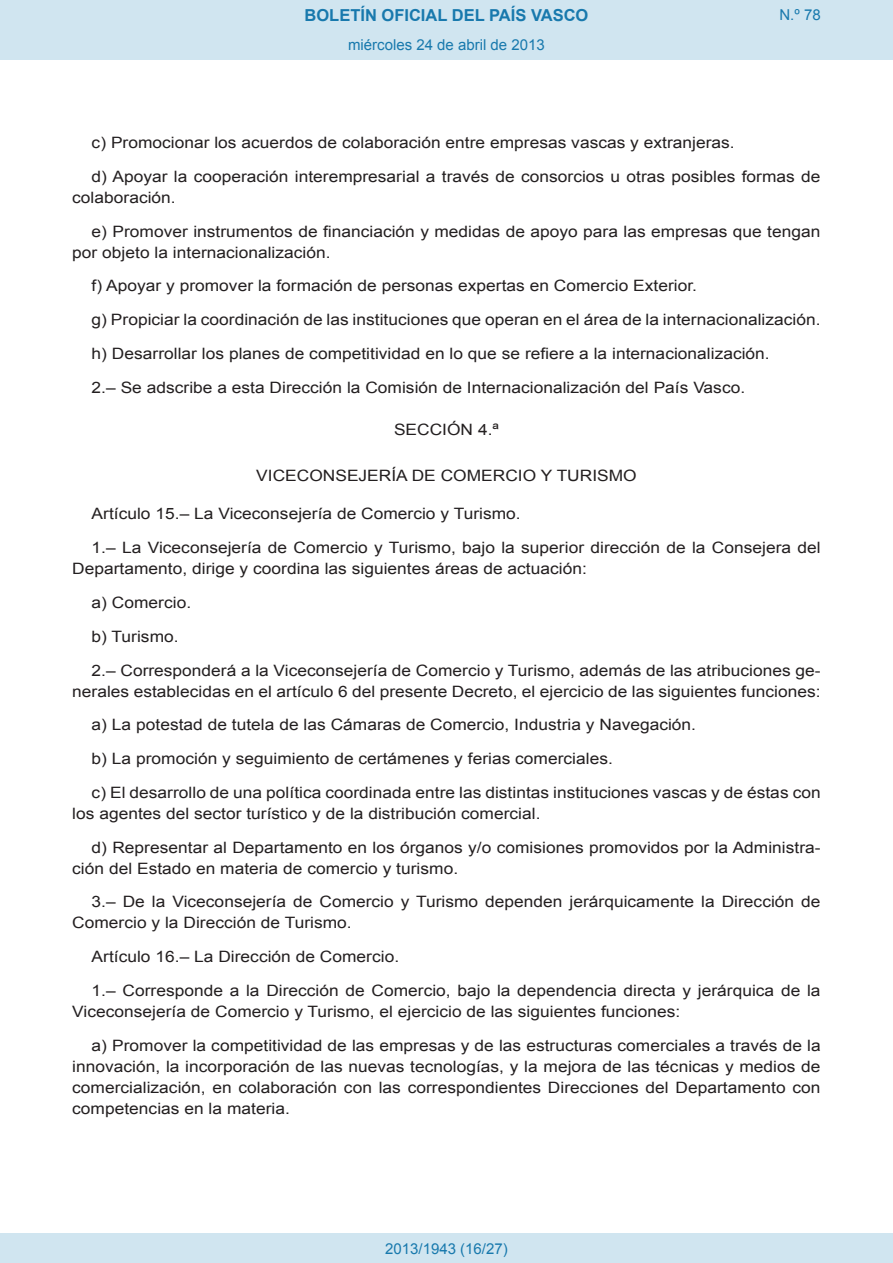
<style>
.page{position:relative;width:893px;height:1263px;background:#fff}
.page>*{position:absolute;margin:0;border:0;box-sizing:border-box;transform-origin:0 0}
.t1{font:700 16.5px "Arial";color:#1879ad}
.BOPVDetalle{font:15.6px/21px "Arial";color:#231f20;scale:1.11 1}
.BOPVClave{font:15.6px "Arial";color:#231f20;scale:1.11 1}
.Paginacion_Centro{font:15px "Arial";color:#1879ad}
</style>
<div class="page">
<div style="left:0;top:0;width:893px;height:60px;background:#d0e5f0"></div>
<div style="left:0;top:1233px;width:893px;height:30px;background:#d0e5f0"></div>
<p class="t1" style="left:305px;top:4px;width:285px">BOLETÍN OFICIAL DEL PAÍS VASCO</p>
<p class="Paginacion_Centro" style="left:348px;top:35px;width:198px">miércoles 24 de abril de 2013</p>
<p class="Paginacion_Centro" style="left:779px;top:5px;width:43px">N.º 78</p>
<p class="BOPVDetalle" style="left:92px;top:132px;width:581px">c) Promocionar los acuerdos de colaboración entre empresas vascas y extranjeras.</p>
<p class="BOPVDetalle" style="left:72px;top:166px;width:676px;text-indent:19px">d) Apoyar la cooperación interempresarial a través de consorcios u otras posibles formas de colaboración.</p>
<p class="BOPVDetalle" style="left:72px;top:221px;width:675px;text-indent:19px">e) Promover instrumentos de financiación y medidas de apoyo para las empresas que tengan por objeto la internacionalización.</p>
<p class="BOPVDetalle" style="left:92px;top:276px;width:547px">f) Apoyar y promover la formación de personas expertas en Comercio Exterior.</p>
<p class="BOPVDetalle" style="left:92px;top:309px;width:658px">g) Propiciar la coordinación de las instituciones que operan en el área de la internacionalización.</p>
<p class="BOPVDetalle" style="left:92px;top:343px;width:612px">h) Desarrollar los planes de competitividad en lo que se refiere a la internacionalización.</p>
<p class="BOPVDetalle" style="left:92px;top:377px;width:590px">2.– Se adscribe a esta Dirección la Comisión de Internacionalización del País Vasco.</p>
<p class="BOPVClave" style="left:394px;top:419px;width:96px">SECCIÓN 4.ª</p>
<p class="BOPVClave" style="left:256px;top:466px;width:344px">VICECONSEJERÍA DE COMERCIO Y TURISMO</p>
<p class="BOPVDetalle" style="left:92px;top:504px;width:388px">Artículo 15.– La Viceconsejería de Comercio y Turismo.</p>
<p class="BOPVDetalle" style="left:72px;top:537px;width:676px;text-indent:19px">1.– La Viceconsejería de Comercio y Turismo, bajo la superior dirección de la Consejera del<br>Departamento, dirige y coordina las siguientes áreas de actuación:</p>
<p class="BOPVDetalle" style="left:92px;top:592px;width:91px">a) Comercio.</p>
<p class="BOPVDetalle" style="left:92px;top:626px;width:80px">b) Turismo.</p>
<p class="BOPVDetalle" style="left:72px;top:660px;width:676px;text-align:right">2.– Corresponderá a la Viceconsejería de Comercio y Turismo, además de las atribuciones ge&shy;nerales establecidas en el artículo 6 del presente Decreto, el ejercicio de las siguientes funciones:</p>
<p class="BOPVDetalle" style="left:92px;top:714px;width:546px">a) La potestad de tutela de las Cámaras de Comercio, Industria y Navegación.</p>
<p class="BOPVDetalle" style="left:92px;top:748px;width:471px">b) La promoción y seguimiento de certámenes y ferias comerciales.</p>
<p class="BOPVDetalle" style="left:72px;top:782px;width:676px;text-indent:19px">c) El desarrollo de una política coordinada entre las distintas instituciones vascas y de éstas con los agentes del sector turístico y de la distribución comercial.</p>
<p class="BOPVDetalle" style="left:72px;top:837px;width:676px;text-indent:19px">d) Representar al Departamento en los órganos y/o comisiones promovidos por la Administra&shy;ción del Estado en materia de comercio y turismo.</p>
<p class="BOPVDetalle" style="left:72px;top:891px;width:676px;text-indent:19px">3.– De la Viceconsejería de Comercio y Turismo dependen jerárquicamente la Dirección de<br>Comercio y la Dirección de Turismo.</p>
<p class="BOPVDetalle" style="left:92px;top:946px;width:279px">Artículo 16.– La Dirección de Comercio.</p>
<p class="BOPVDetalle" style="left:72px;top:980px;width:676px;text-indent:19px">1.– Corresponde a la Dirección de Comercio, bajo la dependencia directa y jerárquica de la<br>Viceconsejería de Comercio y Turismo, el ejercicio de las siguientes funciones:</p>
<p class="BOPVDetalle" style="left:72px;top:1035px;width:676px;text-align:justify;text-indent:19px">a) Promover la competitividad de las empresas y de las estructuras comerciales a través de la innovación, la incorporación de las nuevas tecnologías, y la mejora de las técnicas y medios de comercialización, en colaboración con las correspondientes Direcciones del Departamento con competencias en la materia.</p>
<p class="Paginacion_Centro" style="left:385px;top:1238px;width:124px">2013/1943 (16/27)</p>
</div>
